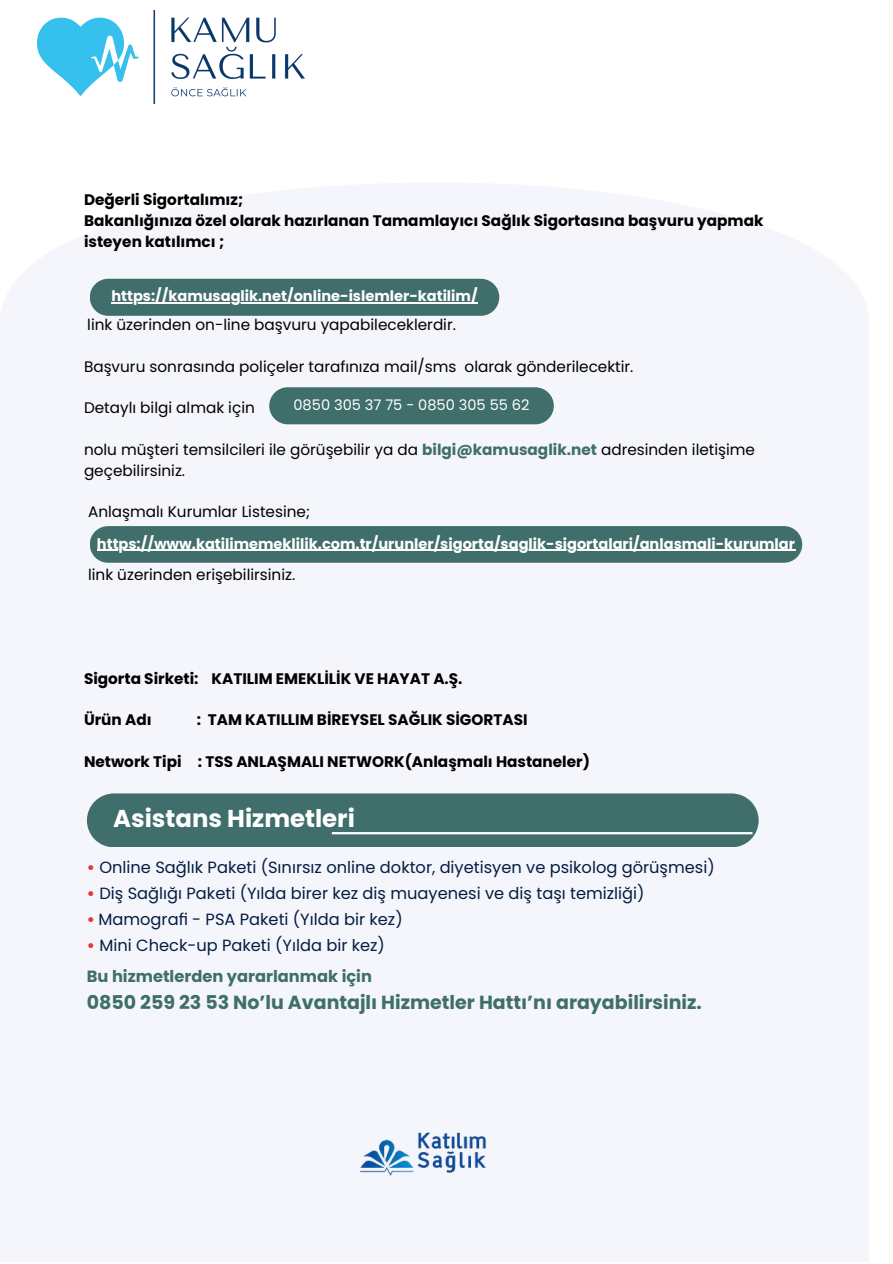
<style>
.page{position:relative;width:893px;height:1264px;background:#fff}
.page>*{position:absolute;margin:0;border:0;box-sizing:border-box;transform-origin:0 0}
.t1{font:700 24.3px "Poppins";color:#fff}
.t2{font:700 18.9px "Poppins";color:#3f6e6b}
.t3{font:16.2px "Poppins";color:#051d40}
.t4{font:700 16.2px "Poppins";color:#3f6e6b}
.t5{font:15.3px/20.9px "Poppins";color:#000}
.t6{font:700 15.3px/20.9px "Poppins";color:#000}
.t7{font:700 14.55px "Poppins";color:#fff}
.t8{font:14.55px "Poppins";color:#fff}
.s1{font-weight:700;color:#3f6e6b}
.s2{font-weight:700;color:#ed3538}
</style>
<div class="page">
<div style="left:0;top:183px;width:868px;height:1079px;background:#f4f6fc"></div>
<div style="left:90px;top:279px;width:409px;height:37px;background:#3f6e6b;border-radius:19px"></div>
<hr style="left:111px;top:302px;width:366px;height:1px;background:#fff">
<div style="left:87px;top:793px;width:671px;height:54px;background:#3f6e6b"></div>
<hr style="left:332px;top:832px;width:420px;height:2px;background:#fff">
<img style="left:358px;top:1122px;width:131px;height:53px">
<div style="left:90px;top:526px;width:712px;height:36px;background:#3f6e6b"></div>
<hr style="left:97px;top:549px;width:698px;height:2px;background:#fff">
<div style="left:269px;top:387px;width:284px;height:37px;background:#3f6e6b;border-radius:19px"></div>
<img style="left:37px;top:10px;width:267px;height:93px">
<p class="t6" style="left:84px;top:189px;width:161px">Değerli Sigortalımız;</p>
<p class="t6" style="left:84px;top:210px;width:681px">Bakanlığınıza özel olarak hazırlanan Tamamlayıcı Sağlık Sigortasına başvuru yapmak isteyen katılımcı ;</p>
<p class="t7" style="left:111px;top:286px;width:368px">https://kamusaglik.net/online-islemler-katilim/</p>
<p class="t5" style="left:87px;top:314px;width:370px">link üzerinden on-line başvuru yapabileceklerdir.</p>
<p class="t5" style="left:84px;top:356px;width:551px">Başvuru sonrasında poliçeler tarafınıza mail/sms olarak gönderilecektir.</p>
<p class="t5" style="left:84px;top:397px;width:172px">Detaylı bilgi almak için</p>
<p class="t5" style="left:84px;top:439px;width:672px">nolu müşteri temsilcileri ile görüşebilir ya da <span class="s1">bilgi@kamusaglik.net</span> adresinden iletişime geçebilirsiniz.</p>
<p class="t5" style="left:88px;top:501px;width:223px">Anlaşmalı Kurumlar Listesine;</p>
<p class="t8" style="left:293px;top:394px;width:237px">0850 305 37 75 - 0850 305 55 62</p>
<p class="t7" style="left:97px;top:533px;width:699px">https://www.katilimemeklilik.com.tr/urunler/sigorta/saglik-sigortalari/anlasmali-kurumlar</p>
<p class="t5" style="left:88px;top:564px;width:209px">link üzerinden erişebilirsiniz.</p>
<p class="t6" style="left:84px;top:668px;width:380px">Sigorta Sirketi: KATILIM EMEKLİLİK VE HAYAT A.Ş.</p>
<p class="t6" style="left:84px;top:709px;width:69px">Ürün Adı</p>
<p class="t6" style="left:197px;top:709px;width:332px">: TAM KATILLIM BİREYSEL SAĞLIK SİGORTASI</p>
<p class="t6" style="left:84px;top:751px;width:507px">Network Tipi : TSS ANLAŞMALI NETWORK(Anlaşmalı Hastaneler)</p>
<p class="t1" style="left:113px;top:801px;width:243px">Asistans Hizmetleri</p>
<p class="t3" style="left:87px;top:856px;width:629px"><span class="s2">•</span> Online Sağlık Paketi (Sınırsız online doktor, diyetisyen ve psikolog görüşmesi)</p>
<p class="t3" style="left:87px;top:882px;width:559px"><span class="s2">•</span> Diş Sağlığı Paketi (Yılda birer kez diş muayenesi ve diş taşı temizliği)</p>
<p class="t3" style="left:87px;top:907px;width:317px"><span class="s2">•</span> Mamografi - PSA Paketi (Yılda bir kez)</p>
<p class="t3" style="left:87px;top:933px;width:299px"><span class="s2">•</span> Mini Check-up Paketi (Yılda bir kez)</p>
<p class="t4" style="left:87px;top:964px;width:286px">Bu hizmetlerden yararlanmak için</p>
<p class="t2" style="left:87px;top:989px;width:616px">0850 259 23 53 No’lu Avantajlı Hizmetler Hattı’nı arayabilirsiniz.</p>
</div>
